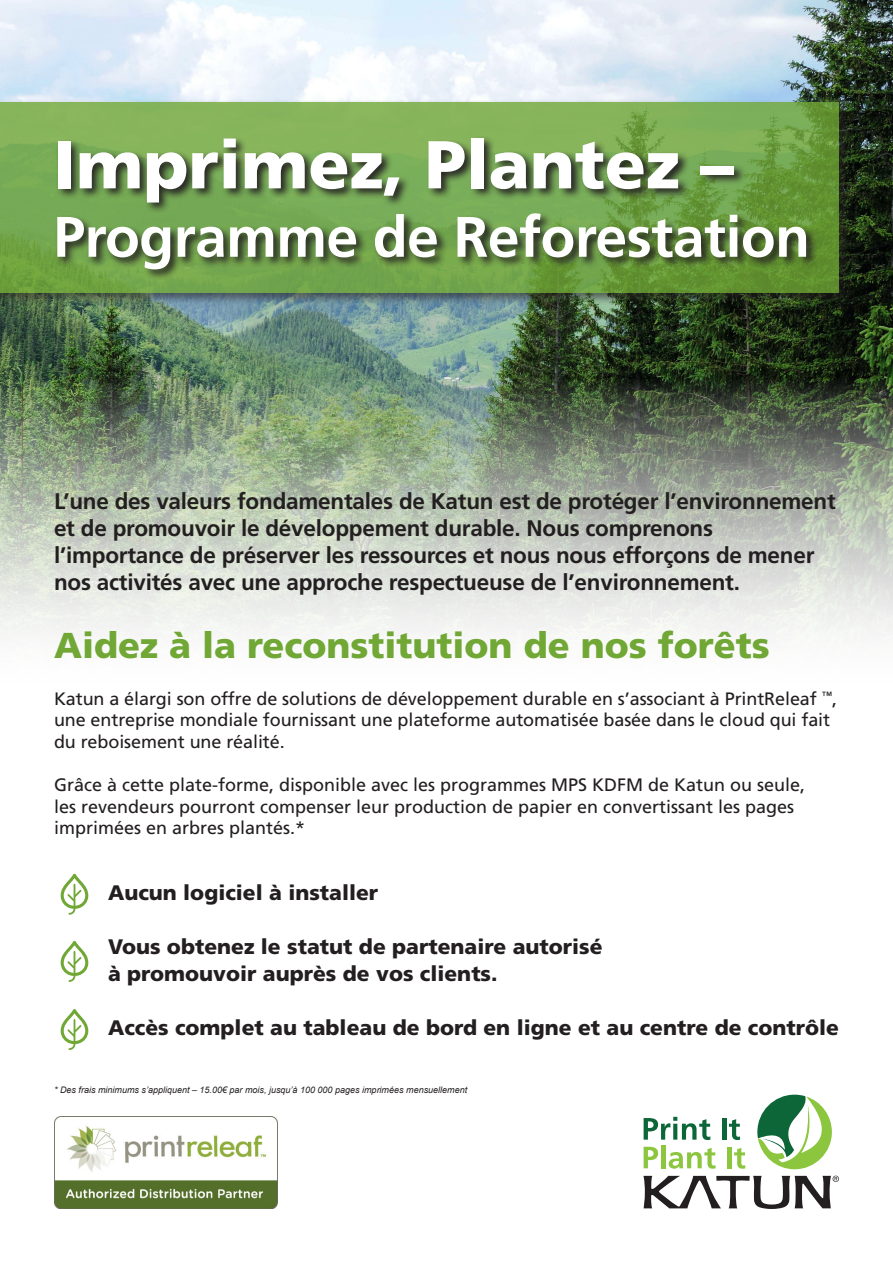
<style>
.page{position:relative;width:893px;height:1263px;background:#fff}
.page>*{position:absolute;margin:0;border:0;box-sizing:border-box;transform-origin:0 0}
.t1{font:900 67.5px "Frutiger";color:#fff}
.t2{font:700 57px "Frutiger";letter-spacing:-.01em;color:#fff}
.t3{font:900 36px "Frutiger";color:#70a735}
.t4{font:700 22.5px/27px "Frutiger";letter-spacing:-.01em;color:#231f20}
.t5{font:900 21px/27px "Frutiger";color:#231f20}
.t6{font:18px/21.6px "Frutiger";letter-spacing:-.005em;color:#231f20}
.t7{font:italic 9px "Arial";color:#231f20}
</style>
<div class="page">
<img style="left:54px;top:1116px;width:223px;height:93px">
<img style="left:0;top:0;width:893px;height:635px">
<svg style="left:643px;top:1176px;width:196px;height:33px"></svg>
<svg style="left:757px;top:1095px;width:75px;height:74px"></svg>
<svg style="left:644px;top:1117px;width:66px;height:23px"></svg>
<hr style="left:722px;top:1118px;width:4px;height:21px;background:#0c6638">
<svg style="left:729px;top:1119px;width:11px;height:21px"></svg>
<svg style="left:644px;top:1147px;width:14px;height:21px"></svg>
<hr style="left:661px;top:1145px;width:4px;height:23px;background:#8bc63e">
<svg style="left:669px;top:1148px;width:47px;height:21px"></svg>
<hr style="left:727px;top:1147px;width:4px;height:21px;background:#8bc63e">
<svg style="left:734px;top:1148px;width:11px;height:21px"></svg>
<div style="left:0;top:99px;width:852px;height:207px;background:#231f20;opacity:.75"></div>
<svg style="left:0;top:102px;width:839px;height:191px;background:#7aaa50"></svg>
<div style="left:55px;top:135px;width:763px;height:146px;background:#231f20;opacity:.93"></div>
<svg style="left:60px;top:873px;width:29px;height:42px"></svg>
<svg style="left:60px;top:941px;width:29px;height:41px"></svg>
<svg style="left:60px;top:1009px;width:29px;height:41px"></svg>
<p class="t1" style="left:53px;top:124px;width:682px">Imprimez, Plantez –</p>
<p class="t2" style="left:53px;top:203px;width:758px">Programme de Reforestation</p>
<p class="t4" style="left:54px;top:487px;width:783px">L’une des valeurs fondamentales de Katun est de protéger l’environnement et de promouvoir le développement durable. Nous comprenons l’importance de préserver les ressources et nous nous efforçons de mener nos activités avec une approche respectueuse de l’environnement.</p>
<p class="t3" style="left:54px;top:624px;width:717px">Aidez à la reconstitution de nos forêts</p>
<p class="t6" style="left:54px;top:688px;width:784px">Katun a élargi son offre de solutions de développement durable en s’associant à PrintReleaf <sup>™</sup>, une entreprise mondiale fournissant une plateforme automatisée basée dans le cloud qui fait du reboisement une réalité.</p>
<p class="t6" style="left:54px;top:774px;width:753px">Grâce à cette plate-forme, disponible avec les programmes MPS KDFM de Katun ou seule, les revendeurs pourront compenser leur production de papier en convertissant les pages imprimées en arbres plantés.*</p>
<p class="t5" style="left:108px;top:879px;width:272px">Aucun logiciel à installer</p>
<p class="t5" style="left:108px;top:933px;width:496px">Vous obtenez le statut de partenaire autorisé à promouvoir auprès de vos clients.</p>
<p class="t5" style="left:108px;top:1014px;width:732px">Accès complet au tableau de bord en ligne et au centre de contrôle</p>
<p class="t7" style="left:54px;top:1084px;width:415px">* Des frais minimums s’appliquent – 15.00€ par mois, jusqu’à 100 000 pages imprimées mensuellement</p>
</div>
